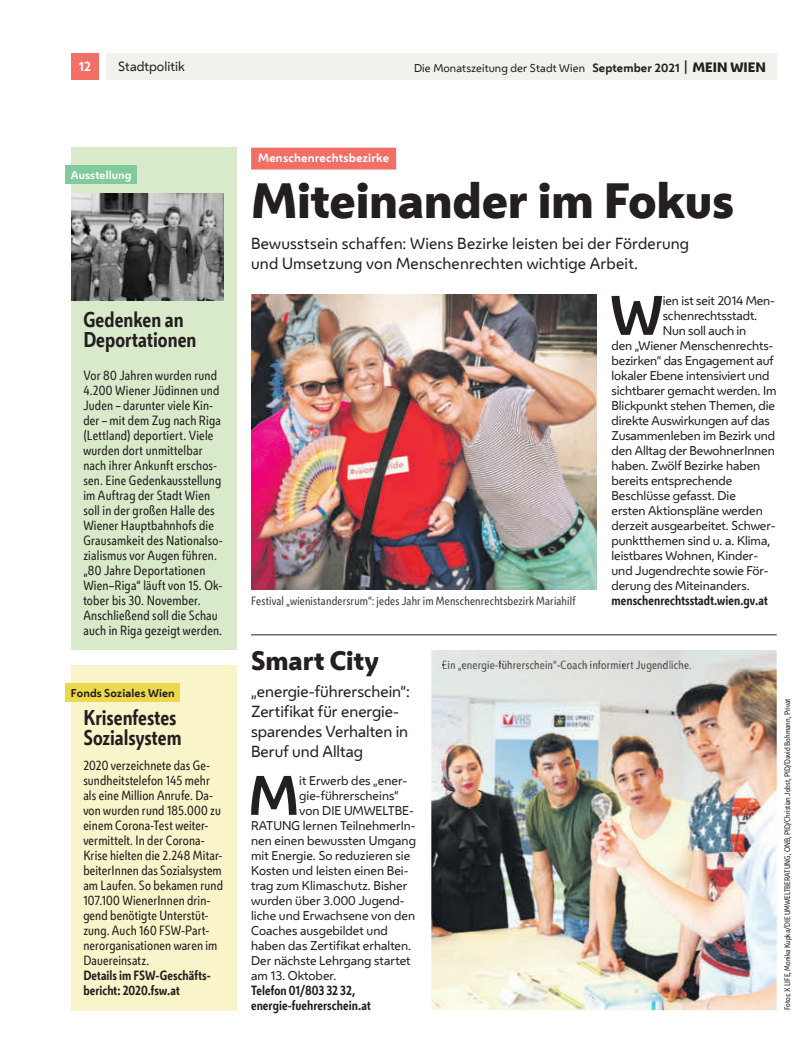
<style>
.page{position:relative;width:798px;height:1063px;background:#fff}
.page>*{position:absolute;margin:0;border:0;box-sizing:border-box;transform-origin:0 0}
.t1{font:700 51.88px "Wiener Melange";color:#231f20}
.t2{font:800 46.25px "Wiener Melange";letter-spacing:-.005em;color:#231f20}
.t3{font:800 25px "Wiener Melange";color:#231f20}
.t4{font:700 20px/20px "Wiener Melange Cd";color:#231f20}
.t5{font:15px/20px "Wiener Melange";letter-spacing:.005em;color:#231f20}
.t6{font:12.5px/15px "Wiener Melange Cd";letter-spacing:.015em;color:#231f20}
.t7{font:700 12.5px/15px "Wiener Melange Cd";letter-spacing:.005em;color:#231f20}
.t8{font:12.5px "Wiener Melange";color:#231f20}
.t9{font:700 12.5px "Wiener Melange";color:#fff}
.t10{font:11.88px "Wiener Melange";letter-spacing:-.005em;color:#231f20}
.t11{font:11.25px "Wiener Melange Cd";letter-spacing:.015em;color:#3f3f40}
.t12{font:11.25px "Wiener Melange Cd";letter-spacing:.015em;color:#383a3b}
.t13{font:700 11.25px "Wiener Melange";letter-spacing:.015em;color:#fff}
.t14{font:10.62px "Wiener Melange";letter-spacing:.01em;color:#231f20}
.t15{font:700 10.62px "Wiener Melange";letter-spacing:.02em;color:#231f20}
.t16{font:700 10.62px "Wiener Melange";letter-spacing:.015em;color:#fff}
.t17{font:7.5px "Wiener Melange Cd";color:#231f20}
.s1{font-weight:700;font-size:11.25px}
.s2{font-size:12px}
.s3{font-weight:800;font-size:12.75px}
.s4{color:#3b3b3c}
.s5{color:#3b3a3c}
.s6{color:#3a393b}
.s7{color:#3b3a3b}
.s8{color:#3a393a}
.s9{color:#383a3a}
.s10{color:#3a3939}
.s11{color:#373939}
.s12{color:#3a373a}
.s13{color:#3a383a}
.s14{color:#393838}
.s15{color:#383838}
.s16{color:#393737}
.s17{color:#343937}
.s18{color:#39393b}
</style>
<div class="page">
<div style="left:106px;top:53px;width:670px;height:27px;background:#f2f1ee"></div>
<div style="left:71px;top:53px;width:28px;height:27px;background:#f26f66"></div>
<div style="left:71px;top:147px;width:165px;height:503px;background:#d9eaca"></div>
<div style="left:66px;top:165px;width:71px;height:19px;background:#80ca9c"></div>
<hr style="left:251px;top:635px;width:525px;height:1px;background:#231f20">
<div style="left:251px;top:148px;width:145px;height:22px;background:#f26f66"></div>
<img style="left:251px;top:294px;width:345px;height:296px">
<div style="left:71px;top:665px;width:165px;height:345px;background:#f9f4c9"></div>
<div style="left:65px;top:683px;width:115px;height:19px;background:#ebd84b"></div>
<img style="left:431px;top:650px;width:345px;height:360px">
<img style="left:71px;top:193px;width:152px;height:107px">
<div style="left:442px;top:661px;width:248px;height:11px;background:#e1e3df"></div>
<p class="t9" style="left:78px;top:58px;width:14px">12</p>
<p class="t8" style="left:118px;top:58px;width:68px">Stadtpolitik</p>
<p class="t14" style="left:414px;top:60px;width:353px">Die Monatszeitung der Stadt Wien <span class="s1">September 2021</span> <span class="s2">|</span> <span class="s3">MEIN WIEN</span></p>
<p class="t16" style="left:71px;top:167px;width:62px">Ausstellung</p>
<h3 class="t4" style="left:83px;top:309px;width:114px">Gedenken an<br>Deportationen</h3>
<p class="t6" style="left:83px;top:367px;width:141px">Vor 80 Jahren wurden rund<br>4.200 Wiener Jüdinnen und<br>Juden – darunter viele Kin&shy;der – mit dem Zug nach Riga (Lettland) deportiert. Viele wurden dort unmittelbar nach ihrer Ankunft erschos&shy;sen. Eine Gedenkausstellung im Auftrag der Stadt Wien soll in der großen Halle des<br>Wiener Hauptbahnhofs die<br>Grausamkeit des Nationalso&shy;zialismus vor Augen führen. „80 Jahre Deportationen<br>Wien–Riga“ läuft von 15. Ok&shy;tober bis 30. November.<br>Anschließend soll die Schau auch in Riga gezeigt werden.</p>
<p class="t15" style="left:71px;top:685px;width:105px">Fonds Soziales Wien</p>
<h3 class="t4" style="left:83px;top:707px;width:100px">Krisenfestes<br>Sozialsystem</h3>
<p class="t6" style="left:83px;top:757px;width:141px">2020 verzeichnete das Ge&shy;sundheitstelefon 145 mehr als eine Million Anrufe. Da&shy;von wurden rund 185.000 zu einem Corona-Test weiter&shy;vermittelt. In der Corona-<br>Krise hielten die 2.248 Mitar&shy;beiterInnen das Sozialsystem am Laufen. So bekamen rund<br>107.100 WienerInnen drin&shy;gend benötigte Unterstüt&shy;zung. Auch 160 FSW-Part&shy;nerorganisationen waren im<br>Dauereinsatz.</p>
<p class="t7" style="left:83px;top:967px;width:129px">Details im FSW-Geschäfts&shy;bericht: 2020.fsw.at</p>
<p class="t13" style="left:258px;top:150px;width:132px">Menschenrechtsbezirke</p>
<h2 class="t2" style="left:251px;top:168px;width:484px">Miteinander im Fokus</h2>
<p class="t5" style="left:251px;top:233px;width:439px">Bewusstsein schaffen: Wiens Bezirke leisten bei der Förderung und Umsetzung von Menschenrechten wichtige Arbeit.</p>
<h1 class="t1" style="left:610px;top:278px;width:54px">W</h1>
<p class="t10" style="left:662px;top:292px;width:114px">ien ist seit 2014 Men-</p>
<p class="t10" style="left:662px;top:307px;width:96px">schenrechtsstadt.</p>
<p class="t10" style="left:662px;top:322px;width:85px">Nun soll auch in</p>
<p class="t10" style="left:611px;top:337px;width:163px">den „Wiener Menschenrechts-</p>
<p class="t10" style="left:611px;top:352px;width:164px">bezirken“ das Engagement auf</p>
<p class="t10" style="left:611px;top:367px;width:159px">lokaler Ebene intensiviert und</p>
<p class="t10" style="left:611px;top:382px;width:166px">sichtbarer gemacht werden. Im</p>
<p class="t10" style="left:611px;top:397px;width:165px">Blickpunkt stehen Themen, die</p>
<p class="t10" style="left:611px;top:412px;width:160px">direkte Auswirkungen auf das</p>
<p class="t10" style="left:611px;top:427px;width:165px">Zusammenleben im Bezirk und</p>
<p class="t10" style="left:611px;top:442px;width:165px">den Alltag der BewohnerInnen</p>
<p class="t10" style="left:611px;top:457px;width:150px">haben. Zwölf Bezirke haben</p>
<p class="t10" style="left:611px;top:472px;width:122px">bereits entsprechende</p>
<p class="t10" style="left:611px;top:487px;width:126px">Beschlüsse gefasst. Die</p>
<p class="t10" style="left:611px;top:502px;width:153px">ersten Aktionspläne werden</p>
<p class="t10" style="left:611px;top:517px;width:166px">derzeit ausgearbeitet. Schwer-</p>
<p class="t10" style="left:611px;top:532px;width:160px">punktthemen sind u. a. Klima,</p>
<p class="t10" style="left:611px;top:547px;width:148px">leistbares Wohnen, Kinder-</p>
<p class="t10" style="left:611px;top:562px;width:159px">und Jugendrechte sowie För-</p>
<p class="t10" style="left:611px;top:577px;width:140px">derung des Miteinanders.</p>
<p class="t11" style="left:251px;top:593px;width:326px">Festival „wienistandersrum“: jedes Jahr im Menschenrechtsbezirk Mariahilf</p>
<p class="t7" style="left:611px;top:592px;width:158px">menschenrechtsstadt.wien.gv.at</p>
<h3 class="t3" style="left:251px;top:642px;width:129px">Smart City</h3>
<p class="t5" style="left:251px;top:681px;width:160px">„energie-führerschein“:<br>Zertifikat für energie&shy;sparendes Verhalten in<br>Beruf und Alltag</p>
<h1 class="t1" style="left:248px;top:758px;width:52px">M</h1>
<p class="t10" style="left:299px;top:772px;width:110px">it Erwerb des „ener-</p>
<p class="t10" style="left:299px;top:787px;width:101px">gie-führerscheins“</p>
<p class="t10" style="left:299px;top:802px;width:116px">von DIE UMWELTBE-</p>
<p class="t10" style="left:251px;top:817px;width:166px">RATUNG lernen TeilnehmerIn-</p>
<p class="t10" style="left:251px;top:832px;width:166px">nen einen bewussten Umgang</p>
<p class="t10" style="left:251px;top:847px;width:161px">mit Energie. So reduzieren sie</p>
<p class="t10" style="left:251px;top:862px;width:159px">Kosten und leisten einen Bei-</p>
<p class="t10" style="left:251px;top:877px;width:158px">trag zum Klimaschutz. Bisher</p>
<p class="t10" style="left:251px;top:892px;width:155px">wurden über 3.000 Jugend-</p>
<p class="t10" style="left:251px;top:907px;width:165px">liche und Erwachsene von den</p>
<p class="t10" style="left:251px;top:922px;width:138px">Coaches ausgebildet und</p>
<p class="t10" style="left:251px;top:937px;width:162px">haben das Zertifikat erhalten.</p>
<p class="t10" style="left:251px;top:952px;width:161px">Der nächste Lehrgang startet</p>
<p class="t10" style="left:251px;top:967px;width:87px">am 13. Oktober.</p>
<p class="t7" style="left:251px;top:982px;width:121px">Telefon 01/803 32 32, energie-fuehrerschein.at</p>
<p class="t12" style="left:442px;top:657px;width:251px"><span class="s4">Ei</span><span class="s5">n</span> „e<span class="s6">ne</span><span class="s7">rg</span><span class="s6">ie</span>-füh<span class="s8">re</span>rs<span class="s9">ch</span><span class="s10">ei</span><span class="s11">n“</span><span class="s12">-C</span><span class="s10">oa</span><span class="s8">ch</span> <span class="s10">i</span><span class="s13">nf</span><span class="s14">or</span><span class="s15">mi</span><span class="s16">er</span><span class="s14">t Ju</span><span class="s13">ge</span><span class="s14">nd</span><span class="s13">li</span><span class="s17">ch</span><span class="s18">e.</span></p>
<p class="t17" style="left:781px;top:1010px;width:312px;rotate:-90deg">Fotos: X LIFE, Monika Kupka/DIE UMWELTBERATUNG, ONB, PID/Christian Jobst, PID/David Bohmann, Privat</p>
</div>
